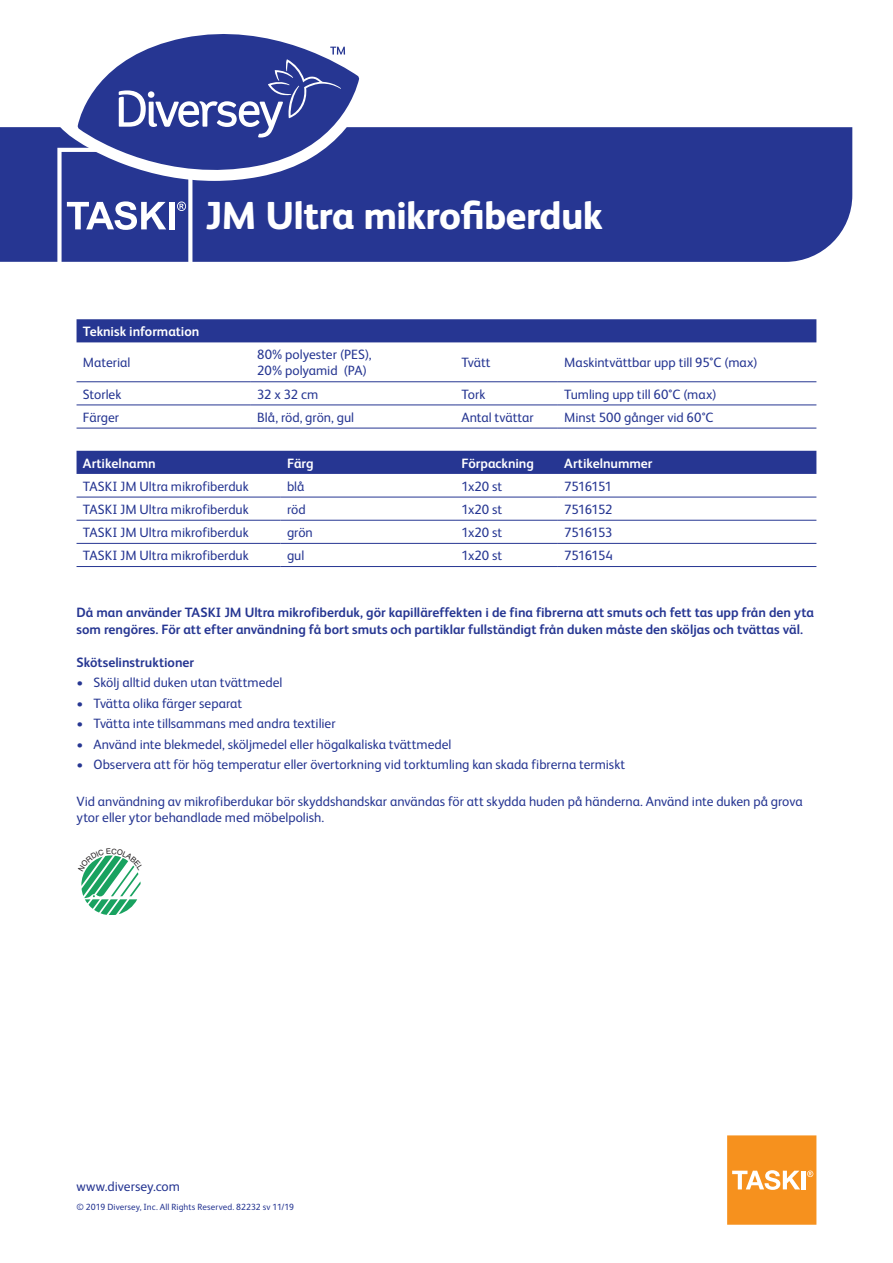
<style>
.page{position:relative;width:893px;height:1263px;background:#fff}
.page>*{position:absolute;margin:0;border:0;box-sizing:border-box;transform-origin:0 0}
.t1{font:800 39px "FS Albert Pro";letter-spacing:-.02em;color:#fff}
.Maintext{font:13.5px/16.2px "FS Albert Pro";color:#263692}
.Table_Text{font:13.5px/16.2px "FS Albert Pro";letter-spacing:-.005em;color:#263692}
.Subheads{font:700 13.5px/16.2px "FS Albert Pro";color:#263692}
.Table_Subheads{font:700 13.5px "FS Albert Pro";color:#fff}
.Table_Text-2{font:13.5px "FS Albert Pro";letter-spacing:-.055em;color:#263692}
.Table_Text-3{font:13.5px "FS Albert Pro";letter-spacing:-.05em;color:#263692}
.t2{font:9px "FS Albert Pro";letter-spacing:.005em;color:#263692}
</style>
<div class="page">
<svg style="left:727px;top:1135px;width:89px;height:90px;background:#f69c34"></svg>
<div style="left:0;top:127px;width:852px;height:135px;background:#263692"></div>
<svg style="left:57px;top:148px;width:135px;height:114px;background:#4e5ba6"></svg>
<div style="left:169px;top:202px;width:6px;height:27px;background:#fff"></div>
<svg style="left:58px;top:78px;width:316px;height:103px"></svg>
<svg style="left:78px;top:34px;width:281px;height:148px;fill:#263692"></svg>
<svg style="left:119px;top:47px;width:226px;height:91px;background:#4a58a4"></svg>
<div style="left:77px;top:319px;width:739px;height:23px;background:#263692"></div>
<hr style="left:77px;top:381px;width:174px;height:1px;background:#263692">
<hr style="left:251px;top:381px;width:204px;height:1px;background:#263692">
<hr style="left:455px;top:381px;width:103px;height:1px;background:#263692">
<hr style="left:558px;top:381px;width:258px;height:1px;background:#263692">
<hr style="left:77px;top:405px;width:174px;height:1px;background:#263692">
<hr style="left:251px;top:405px;width:204px;height:1px;background:#263692">
<hr style="left:455px;top:405px;width:103px;height:1px;background:#263692">
<hr style="left:558px;top:405px;width:258px;height:1px;background:#263692">
<hr style="left:77px;top:428px;width:174px;height:1px;background:#263692">
<hr style="left:251px;top:428px;width:204px;height:1px;background:#263692">
<hr style="left:455px;top:428px;width:103px;height:1px;background:#263692">
<hr style="left:558px;top:428px;width:258px;height:1px;background:#263692">
<div style="left:77px;top:451px;width:739px;height:23px;background:#263692"></div>
<hr style="left:77px;top:497px;width:204px;height:1px;background:#263692">
<hr style="left:281px;top:497px;width:174px;height:1px;background:#263692">
<hr style="left:455px;top:497px;width:103px;height:1px;background:#263692">
<hr style="left:558px;top:497px;width:258px;height:1px;background:#263692">
<hr style="left:77px;top:520px;width:204px;height:1px;background:#263692">
<hr style="left:281px;top:520px;width:174px;height:1px;background:#263692">
<hr style="left:455px;top:520px;width:103px;height:1px;background:#263692">
<hr style="left:558px;top:520px;width:258px;height:1px;background:#263692">
<hr style="left:77px;top:543px;width:204px;height:1px;background:#263692">
<hr style="left:281px;top:543px;width:174px;height:1px;background:#263692">
<hr style="left:455px;top:543px;width:103px;height:1px;background:#263692">
<hr style="left:558px;top:543px;width:258px;height:1px;background:#263692">
<hr style="left:77px;top:566px;width:204px;height:1px;background:#263692">
<hr style="left:281px;top:566px;width:174px;height:1px;background:#263692">
<hr style="left:455px;top:566px;width:103px;height:1px;background:#263692">
<hr style="left:558px;top:566px;width:258px;height:1px;background:#263692">
<svg style="left:81px;top:855px;width:60px;height:60px"></svg>
<p class="t1" style="left:205px;top:185px;width:399px">JM Ultra mikrofiberduk</p>
<p class="Table_Subheads" style="left:83px;top:322px;width:118px">Teknisk information</p>
<p class="Table_Text" style="left:83px;top:354px;width:49px">Material</p>
<p class="Table_Text" style="left:257px;top:345px;width:116px">80% polyester (PES),<br>20% polyamid (PA)</p>
<p class="Table_Text" style="left:461px;top:354px;width:31px">Tvätt</p>
<p class="Table_Text" style="left:564px;top:354px;width:195px">Maskintvättbar upp till 95°C (max)</p>
<p class="Table_Text" style="left:83px;top:385px;width:40px">Storlek</p>
<p class="Table_Text" style="left:257px;top:385px;width:62px">32 x 32 cm</p>
<p class="Table_Text" style="left:461px;top:385px;width:25px">Tork</p>
<p class="Table_Text" style="left:564px;top:385px;width:154px">Tumling upp till 60°C (max)</p>
<p class="Table_Text" style="left:83px;top:408px;width:38px">Färger</p>
<p class="Table_Text" style="left:257px;top:408px;width:98px">Blå, röd, grön, gul</p>
<p class="Table_Text" style="left:461px;top:408px;width:74px">Antal tvättar</p>
<p class="Table_Text" style="left:564px;top:408px;width:151px">Minst 500 gånger vid 60°C</p>
<p class="Table_Subheads" style="left:83px;top:453px;width:74px">Artikelnamn</p>
<p class="Table_Subheads" style="left:287px;top:453px;width:28px">Färg</p>
<p class="Table_Subheads" style="left:461px;top:453px;width:74px">Förpackning</p>
<p class="Table_Subheads" style="left:564px;top:453px;width:90px">Artikelnummer</p>
<p class="Table_Text" style="left:83px;top:477px;width:167px">TASKI JM Ultra mikrofiberduk</p>
<p class="Table_Text" style="left:287px;top:477px;width:19px">blå</p>
<p class="Table_Text" style="left:461px;top:477px;width:42px">1x20 st</p>
<p class="Table_Text-3" style="left:564px;top:476px;width:49px">7516151</p>
<p class="Table_Text" style="left:83px;top:500px;width:167px">TASKI JM Ultra mikrofiberduk</p>
<p class="Table_Text" style="left:287px;top:500px;width:20px">röd</p>
<p class="Table_Text" style="left:461px;top:500px;width:42px">1x20 st</p>
<p class="Table_Text-2" style="left:564px;top:500px;width:50px">7516152</p>
<p class="Table_Text" style="left:83px;top:523px;width:167px">TASKI JM Ultra mikrofiberduk</p>
<p class="Table_Text" style="left:287px;top:523px;width:27px">grön</p>
<p class="Table_Text" style="left:461px;top:523px;width:42px">1x20 st</p>
<p class="Table_Text-2" style="left:564px;top:523px;width:50px">7516153</p>
<p class="Table_Text" style="left:83px;top:546px;width:167px">TASKI JM Ultra mikrofiberduk</p>
<p class="Table_Text" style="left:287px;top:546px;width:19px">gul</p>
<p class="Table_Text" style="left:461px;top:546px;width:42px">1x20 st</p>
<p class="Table_Text-2" style="left:564px;top:546px;width:50px">7516154</p>
<p class="Subheads" style="left:77px;top:604px;width:739px">Då man använder TASKI JM Ultra mikrofiberduk, gör kapilläreffekten i de fina fibrerna att smuts och fett tas upp från den yta som rengöres. För att efter användning få bort smuts och partiklar fullständigt från duken måste den sköljas och tvättas väl.</p>
<p class="Subheads" style="left:77px;top:653px;width:119px">Skötselinstruktioner</p>
<p class="Maintext" style="left:77px;top:673px;width:207px">• Skölj alltid duken utan tvättmedel</p>
<p class="Maintext" style="left:77px;top:694px;width:167px">• Tvätta olika färger separat</p>
<p class="Maintext" style="left:77px;top:714px;width:261px">• Tvätta inte tillsammans med andra textilier</p>
<p class="Maintext" style="left:77px;top:735px;width:377px">• Använd inte blekmedel, sköljmedel eller högalkaliska tvättmedel</p>
<p class="Maintext" style="left:77px;top:755px;width:550px">• Observera att för hög temperatur eller övertorkning vid torktumling kan skada fibrerna termiskt</p>
<p class="Maintext" style="left:77px;top:792px;width:728px">Vid användning av mikrofiberdukar bör skyddshandskar användas för att skydda huden på händerna. Använd inte duken på grova ytor eller ytor behandlade med möbelpolish.</p>
<p class="Maintext" style="left:77px;top:1177px;width:105px">www.diversey.com</p>
<p class="t2" style="left:77px;top:1200px;width:219px">© 2019 Diversey, Inc. All Rights Reserved. 82232 sv 11/19</p>
</div>
